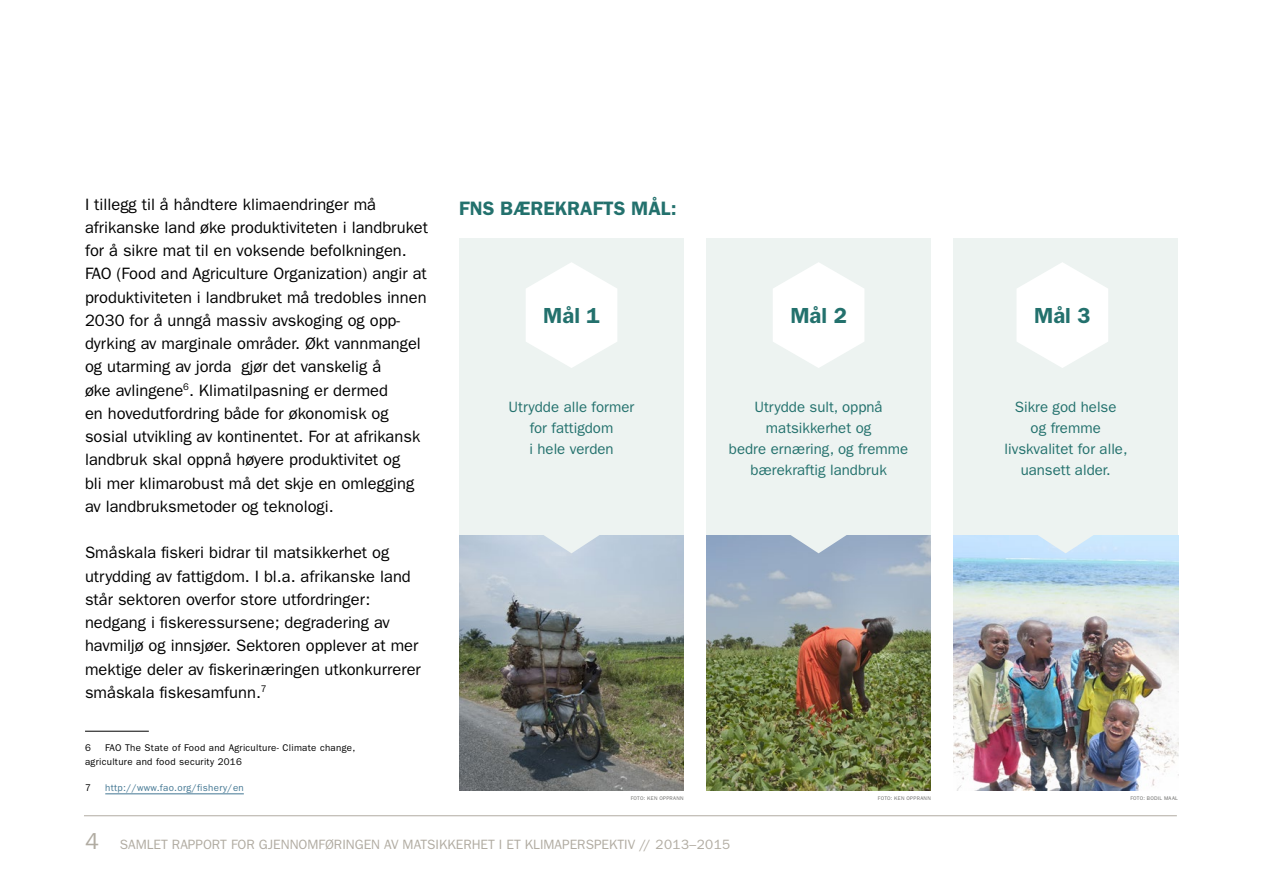
<style>
.page{position:relative;width:1263px;height:893px;background:#fff}
.page>*{position:absolute;margin:0;border:0;box-sizing:border-box;transform-origin:0 0}
.t1{font:600 21.9px "ITC Franklin Gothic Std";color:#23716d}
.t2{font:600 19.5px "ITC Franklin Gothic Std";color:#23716d}
.t3{font:16.5px/23.2px "ITC Franklin Gothic Std";color:#000}
.t4{font:15px/21px "ITC Franklin Gothic Std";color:#23716d;text-align:center}
.t5{font:13.5px "ITC Franklin Gothic Std";color:#b1aca2}
.t6{font:9.75px/13.5px "ITC Franklin Gothic Std";letter-spacing:.03em;color:#000}
.t7{font:9.75px "ITC Franklin Gothic Std";letter-spacing:.03em;color:#437793}
.t8{font:5.25px "ITC Franklin Gothic Std";letter-spacing:.06em;color:#686866}
.s1{font-size:23.25px}
</style>
<div class="page">
<hr style="left:84px;top:815px;width:1093px;height:1px;background:#b1aca2">
<hr style="left:85px;top:731px;width:64px;height:1px;background:#000">
<hr style="left:105px;top:794px;width:139px;height:1px;background:#437793">
<div style="left:706px;top:239px;width:225px;height:552px;background:#edf3f1"></div>
<div style="left:953px;top:239px;width:225px;height:552px;background:#edf3f1"></div>
<div style="left:459px;top:239px;width:225px;height:552px;background:#edf3f1"></div>
<img style="left:459px;top:535px;width:225px;height:256px">
<svg style="left:543px;top:535px;width:57px;height:18px"></svg>
<img style="left:706px;top:535px;width:225px;height:256px">
<svg style="left:526px;top:262px;width:91px;height:106px"></svg>
<svg style="left:773px;top:262px;width:91px;height:106px"></svg>
<svg style="left:1017px;top:262px;width:91px;height:106px"></svg>
<img style="left:953px;top:535px;width:225px;height:256px">
<svg style="left:790px;top:535px;width:57px;height:18px"></svg>
<svg style="left:1037px;top:535px;width:57px;height:18px"></svg>
<p class="t3" style="left:85px;top:192px;width:344px">I tillegg til å håndtere klimaendringer må afrikanske land øke produktiviteten i landbruket for å sikre mat til en voksende befolkningen.<br>FAO (Food and Agriculture Organization) angir at produktiviteten i landbruket må tredobles innen 2030 for å unngå massiv avskoging og opp&shy;dyrking av marginale områder. Økt vannmangel og utarming av jorda gjør det vanskelig å<br>øke avlingene<sup>6</sup>. Klimatilpasning er dermed<br>en hovedutfordring både for økonomisk og sosial utvikling av kontinentet. For at afrikansk landbruk skal oppnå høyere produktivitet og<br>bli mer klimarobust må det skje en omlegging av landbruksmetoder og teknologi.</p>
<p class="t3" style="left:85px;top:541px;width:337px">Småskala fiskeri bidrar til matsikkerhet og utrydding av fattigdom. I bl.a. afrikanske land står sektoren overfor store utfordringer: nedgang i fiskeressursene; degradering av havmiljø og innsjøer. Sektoren opplever at mer mektige deler av fiskerinæringen utkonkurrerer småskala fiskesamfunn.<sup>7</sup></p>
<p class="t6" style="left:85px;top:741px;width:272px;text-indent:20px">FAO The State of Food and Agriculture- Climate change, agriculture and food security 2016</p>
<p class="t6" style="left:85px;top:781px;width:7px">7</p>
<p class="t7" style="left:105px;top:782px;width:140px">http://www.fao.org/fishery/en</p>
<p class="t6" style="left:85px;top:741px;width:7px">6</p>
<p class="t2" style="left:459px;top:197px;width:219px">FNS BÆREKRAFTS MÅL:</p>
<h1 class="t1" style="left:543px;top:302px;width:58px">Mål 1</h1>
<h1 class="t1" style="left:790px;top:302px;width:58px">Mål 2</h1>
<h1 class="t1" style="left:1034px;top:302px;width:58px">Mål 3</h1>
<p class="t4" style="left:509px;top:397px;width:127px">Utrydde alle former for fattigdom<br>i hele verden</p>
<p class="t4" style="left:729px;top:397px;width:181px">Utrydde sult, oppnå matsikkerhet og<br>bedre ernæring, og fremme bærekraftig landbruk</p>
<p class="t4" style="left:1004px;top:397px;width:124px">Sikre god helse<br>og fremme livskvalitet for alle, uansett alder.</p>
<p class="t8" style="left:631px;top:795px;width:55px">FOTO: KEN OPPRANN</p>
<p class="t8" style="left:878px;top:795px;width:55px">FOTO: KEN OPPRANN</p>
<p class="t8" style="left:1130px;top:795px;width:49px">FOTO: BODIL MAAL</p>
<p class="t5" style="left:85px;top:837px;width:647px"><span class="s1">4</span> SAMLET RAPPORT FOR GJENNOMFØRINGEN AV MATSIKKERHET I ET KLIMAPERSPEKTIV // 2013–2015</p>
</div>
